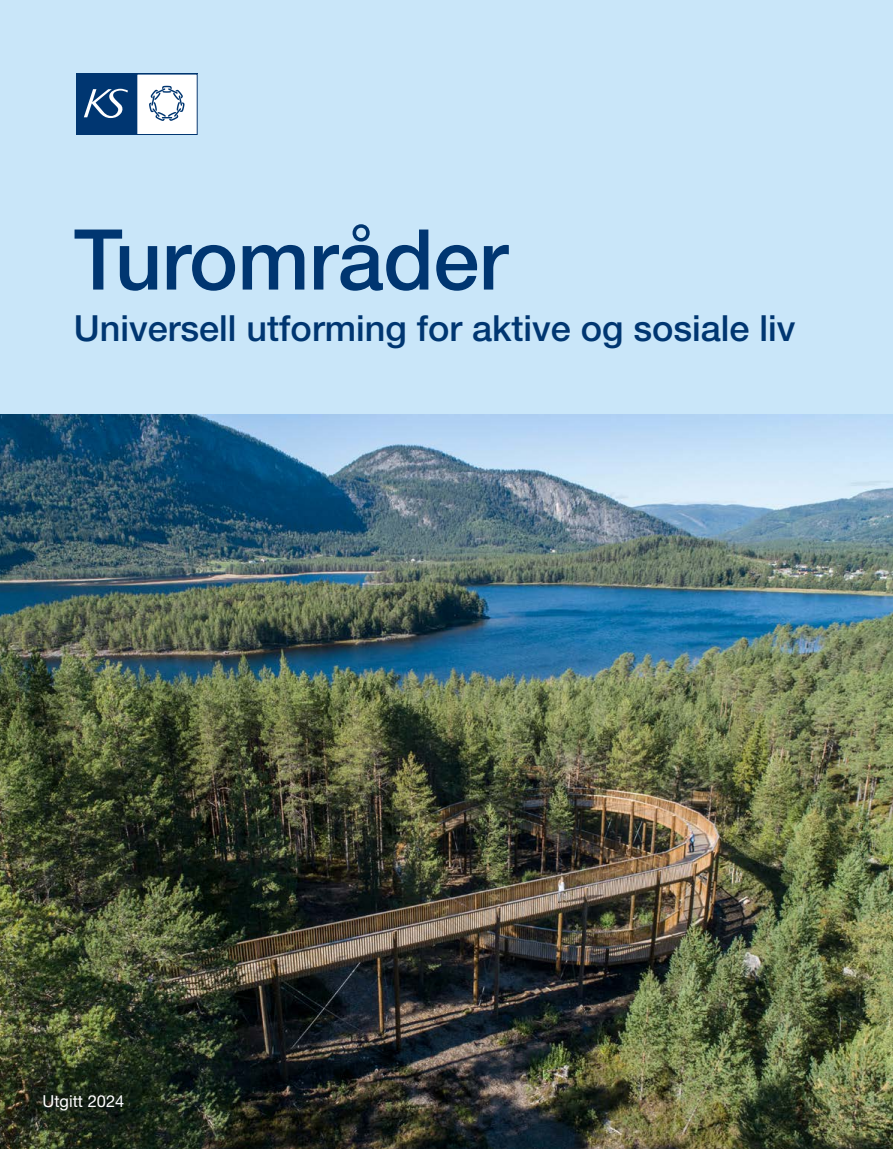
<style>
.page{position:relative;width:893px;height:1149px;background:#fff}
.page>*{position:absolute;margin:0;border:0;box-sizing:border-box;transform-origin:0 0}
.t1{font:500 84px "Helvetica Neue LT Pro";letter-spacing:-.005em;color:#003671}
.t2{font:500 36px "Helvetica Neue LT Pro";color:#003671}
.t3{font:16.5px "Helvetica Neue LT Pro";color:#fff}
</style>
<div class="page">
<div style="left:0;top:0;width:893px;height:1148px;background:#c9e6f9"></div>
<img style="left:0;top:414px;width:893px;height:734px">
<div style="left:76px;top:74px;width:60px;height:61px;background:#003671"></div>
<svg style="left:136px;top:74px;width:62px;height:61px"></svg>
<div style="left:137px;top:74px;width:60px;height:60px;background:#fff"></div>
<svg style="left:84px;top:89px;width:44px;height:29px"></svg>
<svg style="left:149px;top:86px;width:36px;height:35px"></svg>
<h1 class="t1" style="left:74px;top:209px;width:435px">Turområder</h1>
<p class="t2" style="left:74px;top:307px;width:723px">Universell utforming for aktive og sosiale liv</p>
<p class="t3" style="left:43px;top:1090px;width:83px">Utgitt 2024</p>
</div>
